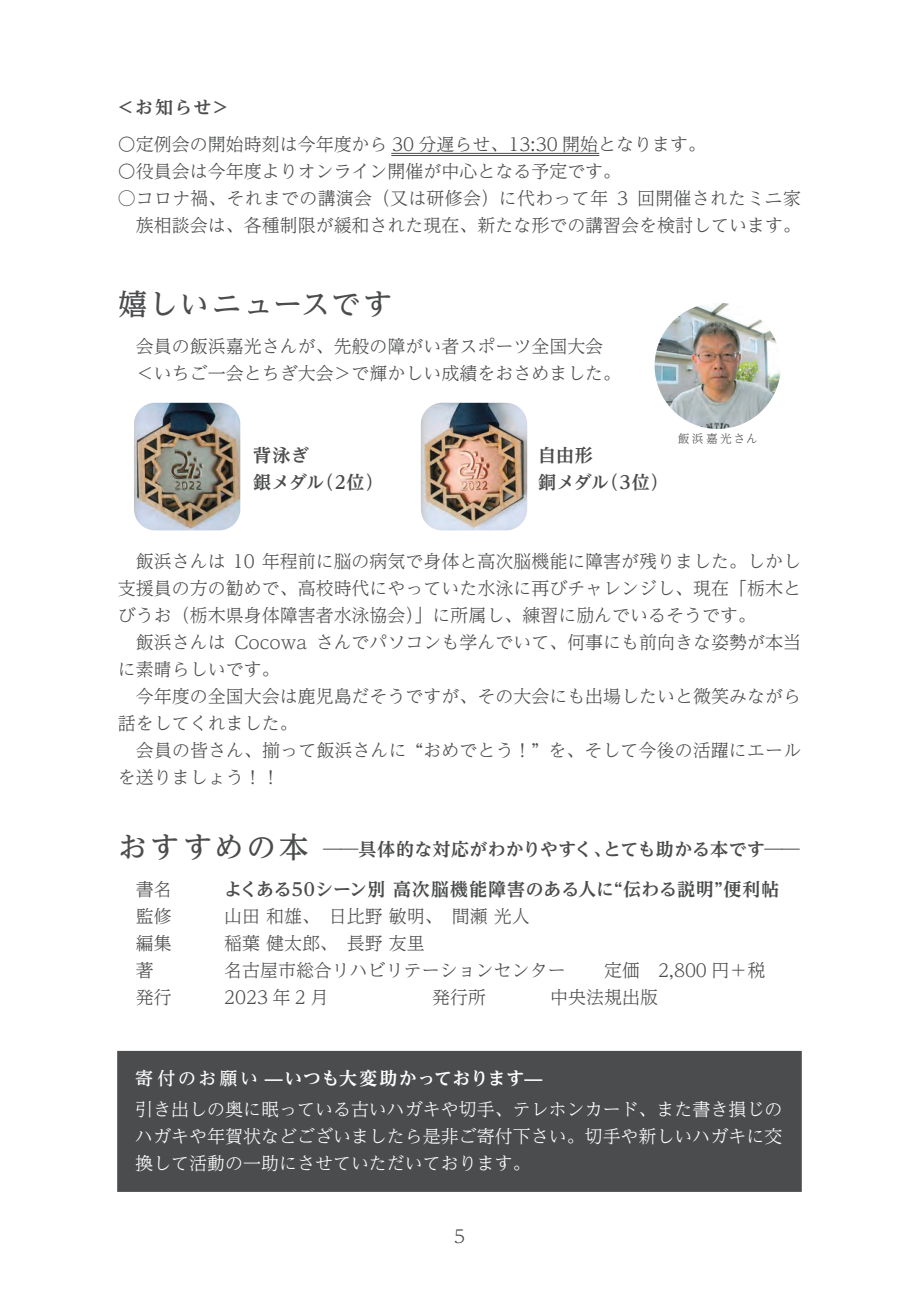
<style>
.page{position:relative;width:919px;height:1289px;background:#fff}
.page>*{position:absolute;margin:0;border:0;box-sizing:border-box;transform-origin:0 0}
.t1{font:500 29.1px "UD Reimin Pr 6 N";letter-spacing:.06em;color:#4b4c4d}
.t2{font:500 29.1px "UD Reimin Pr 6 N";letter-spacing:.08em;color:#4b4c4d}
.t3{font:300 18px/27px "UD Reimin Pr 6 N";color:#4b4c4d}
.t4{font:300 18px/31.3px "UD Reimin Pr 6 N";color:#fff}
.t5{font:700 18px/27px "UD Reimin Pr 6 N";letter-spacing:.015em;color:#4b4c4d}
.t6{font:300 11.7px "UD Reimin Pr 6 N";letter-spacing:.195em;color:#4b4c4d}
.s1{font-weight:300}
.s2{font-weight:500}
.s3{font-weight:700}
</style>
<div class="page">
<div style="left:117px;top:1050px;width:684px;height:141px;background:#4b4c4d;border:2px solid #4b4c4d"></div>
<img style="left:654px;top:303px;width:126px;height:126px;border-radius:63px">
<img style="left:421px;top:403px;width:106px;height:127px">
<img style="left:134px;top:403px;width:106px;height:127px">
<hr style="left:391px;top:153px;width:208px;height:1px;background:#4b4c4d">
<hr style="left:391px;top:155px;width:208px;height:1px;background:#4b4c4d">
<p class="t5" style="left:118px;top:93px;width:111px">&lt;お知らせ&gt;</p>
<p class="t3" style="left:118px;top:130px;width:589px">〇定例会の開始時刻は今年度から 30 分遅らせ、13:30 開始となります。〇役員会は今年度よりオンライン開催が中心となる予定です。</p>
<p class="t3" style="left:118px;top:184px;width:684px;text-align:right">○コロナ禍、それまでの講演会（又は研修会）に代わって年 3 回開催されたミニ家族相談会は、各種制限が緩和された現在、新たな形での講習会を検討しています。</p>
<h1 class="t1" style="left:118px;top:280px;width:276px">嬉しいニュースです</h1>
<p class="t3" style="left:136px;top:332px;width:487px">会員の飯浜嘉光さんが、先般の障がい者スポーツ全国大会＜いちご一会とちぎ大会＞で輝かしい成績をおさめました。</p>
<p class="t5" style="left:253px;top:441px;width:132px">背泳ぎ<br>銀メダル（2位）</p>
<p class="t5" style="left:538px;top:441px;width:132px">自由形<br>銅メダル（3位）</p>
<p class="t6" style="left:677px;top:429px;width:82px">飯浜嘉光さん</p>
<p class="t3" style="left:118px;top:547px;width:684px;text-align:justify;text-indent:18px">飯浜さんは 10 年程前に脳の病気で身体と高次脳機能に障害が残りました。しかし支援員の方の勧めで、高校時代にやっていた水泳に再びチャレンジし、現在「栃木とびうお（栃木県身体障害者水泳協会）」に所属し、練習に励んでいるそうです。</p>
<p class="t3" style="left:118px;top:628px;width:684px;text-indent:18px">飯浜さんは Cocowa さんでパソコンも学んでいて、何事にも前向きな姿勢が本当に素晴らしいです。</p>
<p class="t3" style="left:118px;top:682px;width:684px;text-indent:18px">今年度の全国大会は鹿児島だそうですが、その大会にも出場したいと微笑みながら話をしてくれました。</p>
<p class="t3" style="left:118px;top:736px;width:684px;text-indent:18px">会員の皆さん、揃って飯浜さんに “おめでとう！” を、そして今後の活躍にエールを送りましょう！！</p>
<h1 class="t2" style="left:118px;top:822px;width:192px">おすすめの本</h1>
<p class="t3" style="left:136px;top:875px;width:37px">書名</p>
<p class="t5" style="left:224px;top:875px;width:556px">よくある50シーン別 高次脳機能障害のある人に“伝わる説明”便利帖</p>
<p class="t3" style="left:136px;top:901px;width:37px">監修</p>
<p class="t3" style="left:224px;top:901px;width:307px">山田 和雄、　日比野 敏明、　間瀬 光人</p>
<p class="t3" style="left:136px;top:928px;width:37px">編集</p>
<p class="t3" style="left:224px;top:928px;width:202px">稲葉 健太郎、　長野 友里</p>
<p class="t3" style="left:136px;top:955px;width:19px">著</p>
<p class="t3" style="left:224px;top:955px;width:343px">名古屋市総合リハビリテーションセンター</p>
<p class="t3" style="left:604px;top:955px;width:163px">定価 2,800 円＋税</p>
<p class="t3" style="left:136px;top:982px;width:37px">発行</p>
<p class="t3" style="left:224px;top:982px;width:106px">2023 年 2 月</p>
<p class="t3" style="left:432px;top:982px;width:55px">発行所</p>
<p class="t3" style="left:550px;top:982px;width:109px">中央法規出版</p>
<p class="t5" style="left:323px;top:835px;width:478px"><span class="s1">――</span>具体的な対応がわかりやすく、とても助かる本です<span class="s1">――</span></p>
<p class="t4" style="left:135px;top:1061px;width:648px"><span class="s2">寄付のお願い</span> <span class="s3">̶いつも大変助かっております̶<br></span>引き出しの奥に眠っている古いハガキや切手、テレホンカード、また書き損じの</p>
<p class="t4" style="left:135px;top:1122px;width:648px;line-height:27px">ハガキや年賀状などございましたら是非ご寄付下さい。切手や新しいハガキに交換して活動の一助にさせていただいております。</p>
<p class="t3" style="left:454px;top:1221px;width:12px">5</p>
</div>
